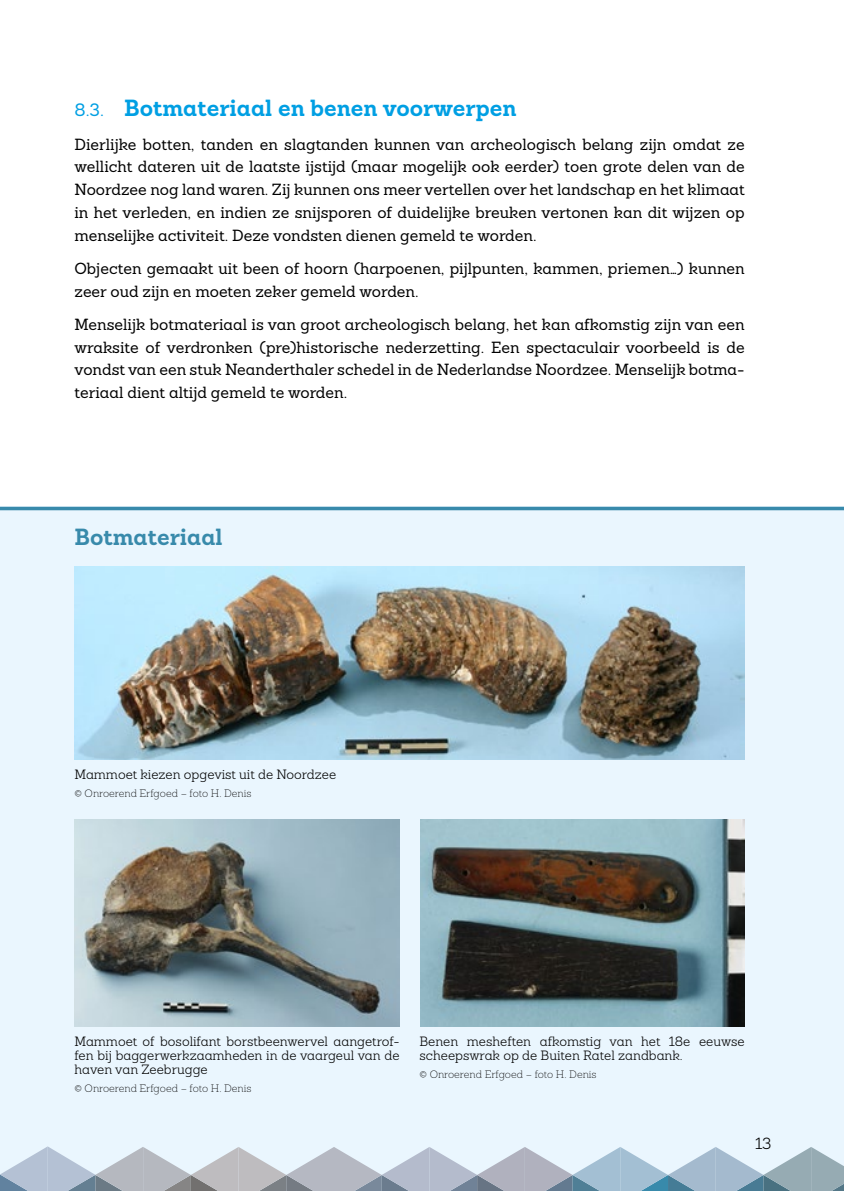
<style>
.page{position:relative;width:844px;height:1191px;background:#fff}
.page>*{position:absolute;margin:0;border:0;box-sizing:border-box;transform-origin:0 0}
.t1{font:700 22.75px "Sanchez";color:#009fe3}
.t2{font:700 22.75px "Sanchez";color:#388aab}
.t3{font:15.75px/22.8px "Sanchez";color:#000;text-align:justify}
.t4{font:300 15.75px "Sanchez";color:#000}
.t5{font:300 13.12px/14px "Sanchez";color:#000;text-align:justify}
.t6{font:200 10.5px "Sanchez";color:#000}
.s1{font-weight:400;font-size:17.5px}
</style>
<div class="page">
<div style="left:0;top:507px;width:843px;height:684px;background:#eaf6fe"></div>
<img style="left:74px;top:566px;width:670px;height:193px">
<img style="left:74px;top:819px;width:325px;height:207px">
<img style="left:420px;top:819px;width:324px;height:207px">
<hr style="left:0;top:507px;width:843px;height:3px;background:#388aab">
<svg style="left:0;top:1146px;width:843px;height:45px"></svg>
<h1 class="t1" style="left:74px;top:92px;width:443px"><span class="s1">8.3.</span> Botmateriaal en benen voorwerpen</h1>
<p class="t3" style="left:74px;top:132px;width:671px">Dierlijke botten, tanden en slagtanden kunnen van archeologisch belang zijn omdat ze wellicht dateren uit de laatste ijstijd (maar mogelijk ook eerder) toen grote delen van de Noordzee nog land waren. Zij kunnen ons meer vertellen over het landschap en het klimaat in het verleden, en indien ze snijsporen of duidelijke breuken vertonen kan dit wijzen op menselijke activiteit. Deze vondsten dienen gemeld te worden.</p>
<p class="t3" style="left:74px;top:257px;width:671px">Objecten gemaakt uit been of hoorn (harpoenen, pijlpunten, kammen, priemen…) kunnen zeer oud zijn en moeten zeker gemeld worden.</p>
<p class="t3" style="left:74px;top:313px;width:671px">Menselijk botmateriaal is van groot archeologisch belang, het kan afkomstig zijn van een wraksite of verdronken (pre)historische nederzetting. Een spectaculair voorbeeld is de vondst van een stuk Neanderthaler schedel in de Nederlandse Noordzee. Menselijk botma&shy;teriaal dient altijd gemeld te worden.</p>
<h1 class="t2" style="left:74px;top:521px;width:150px">Botmateriaal</h1>
<p class="t5" style="left:74px;top:767px;width:263px">Mammoet kiezen opgevist uit de Noordzee</p>
<p class="t6" style="left:74px;top:786px;width:178px">© Onroerend Erfgoed – foto H. Denis</p>
<p class="t5" style="left:74px;top:1034px;width:326px">Mammoet of bosolifant borstbeenwervel aangetrof&shy;fen bij baggerwerkzaamheden in de vaargeul van de haven van Zeebrugge</p>
<p class="t6" style="left:74px;top:1081px;width:178px">© Onroerend Erfgoed – foto H. Denis</p>
<p class="t5" style="left:419px;top:1034px;width:326px">Benen mesheften afkomstig van het 18e eeuwse scheepswrak op de Buiten Ratel zandbank.</p>
<p class="t6" style="left:419px;top:1067px;width:178px">© Onroerend Erfgoed – foto H. Denis</p>
<p class="t4" style="left:754px;top:1133px;width:18px">13</p>
</div>
